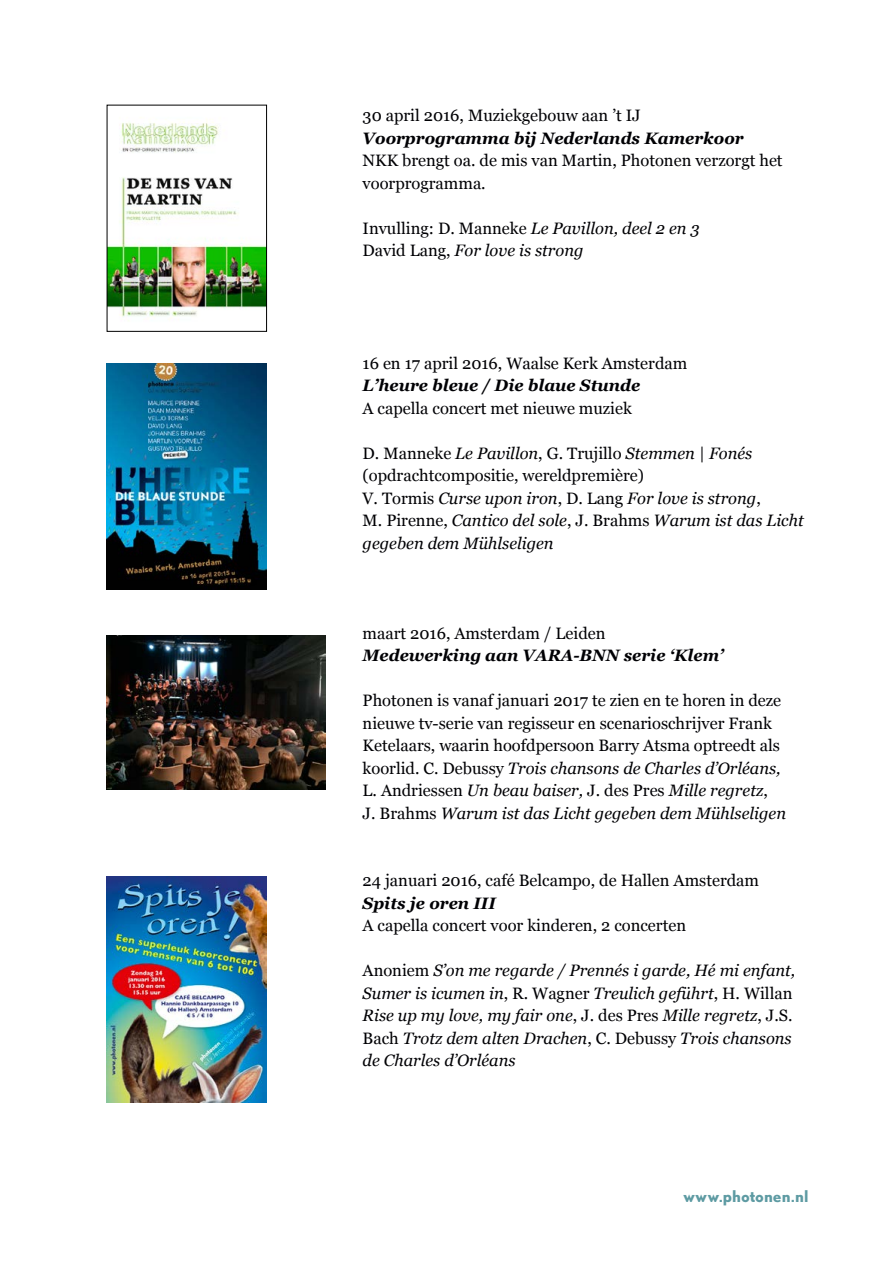
<style>
.page{position:relative;width:893px;height:1263px;background:#fff}
.page>*{position:absolute;margin:0;border:0;box-sizing:border-box;transform-origin:0 0}
.brood{font:16.5px/22.5px "Georgia";color:#000004}
.brood-2{font:italic 16.5px/22.5px "Georgia";color:#000004}
.brood-3{font:italic 700 16.5px "Georgia";color:#000004}
.t1{font:700 15px "DTL Nobel T";letter-spacing:.02em;color:#5e9ba3}
.s1{font-style:italic}
.s2{font-style:normal}
</style>
<div class="page">
<img style="left:109px;top:122px;width:156px;height:199px">
<div style="left:107px;top:105px;width:160px;height:227px;border:1px solid #000"></div>
<img style="left:106px;top:364px;width:161px;height:226px">
<img style="left:106px;top:635px;width:219px;height:154px">
<img style="left:106px;top:876px;width:161px;height:226px">
<p class="brood" style="left:363px;top:104px;width:280px">30 april 2016, Muziekgebouw aan ’t IJ</p>
<p class="brood-3" style="left:363px;top:127px;width:383px">Voorprogramma bij Nederlands Kamerkoor</p>
<p class="brood" style="left:363px;top:149px;width:422px">NKK brengt oa. de mis van Martin, Photonen verzorgt het voorprogramma.</p>
<p class="brood" style="left:363px;top:217px;width:339px">Invulling: D. Manneke <span class="s1">Le Pavillon, deel 2 en 3</span></p>
<p class="brood-2" style="left:363px;top:239px;width:223px"><span class="s2">David Lang,</span> For love is strong</p>
<p class="brood" style="left:363px;top:352px;width:326px">16 en 17 april 2016, Waalse Kerk Amsterdam</p>
<p class="brood-3" style="left:363px;top:375px;width:279px">L’heure bleue / Die blaue Stunde</p>
<p class="brood" style="left:363px;top:397px;width:271px">A capella concert met nieuwe muziek</p>
<p class="brood-2" style="left:363px;top:442px;width:391px"><span class="s2">D. Manneke</span> Le Pavillon<span class="s2">, G. Trujillo</span> Stemmen | Fonés</p>
<p class="brood" style="left:363px;top:464px;width:283px">(opdrachtcompositie, wereldpremière)</p>
<p class="brood-2" style="left:363px;top:487px;width:400px"><span class="s2">V. Tormis</span> Curse upon iron<span class="s2">, D. Lang</span> For love is strong<span class="s2">,</span></p>
<p class="brood-2" style="left:363px;top:509px;width:443px"><span class="s2">M. Pirenne,</span> Cantico del sole<span class="s2">, J. Brahms</span> Warum ist das Licht gegeben dem Mühlseligen</p>
<p class="brood" style="left:363px;top:622px;width:244px">maart 2016, Amsterdam / Leiden</p>
<p class="brood-3" style="left:363px;top:645px;width:363px">Medewerking aan VARA-BNN serie ‘Klem’</p>
<p class="brood" style="left:363px;top:689px;width:420px">Photonen is vanaf januari 2017 te zien en te horen in deze nieuwe tv-serie van regisseur en scenarioschrijver Frank Ketelaars, waarin hoofdpersoon Barry Atsma optreedt als koorlid. C. Debussy <span class="s1">Trois chansons de Charles d’Orléans,</span></p>
<p class="brood-2" style="left:363px;top:779px;width:407px"><span class="s2">L. Andriessen</span> Un beau baiser, <span class="s2">J. des Pres</span> Mille regretz<span class="s2">,</span></p>
<p class="brood-2" style="left:363px;top:802px;width:425px"><span class="s2">J. Brahms</span> Warum ist das Licht gegeben dem Mühlseligen</p>
<p class="brood" style="left:363px;top:870px;width:398px">24 januari 2016, café Belcampo, de Hallen Amsterdam</p>
<p class="brood-3" style="left:363px;top:892px;width:135px">Spits je oren III</p>
<p class="brood" style="left:363px;top:915px;width:325px">A capella concert voor kinderen, 2 concerten</p>
<p class="brood-2" style="left:363px;top:959px;width:434px"><span class="s2">Anoniem</span> S’on me regarde / Prennés i garde, Hé mi enfant, Sumer is icumen in<span class="s2">, R. Wagner</span> Treulich geführt<span class="s2">, H. Willan </span>Rise up my love, my fair one<span class="s2">, J. des Pres</span> Mille regretz<span class="s2">, J.S.<br>Bach</span> Trotz dem alten Drachen<span class="s2">, C. Debussy</span> Trois chansons de Charles d’Orléans</p>
<p class="t1" style="left:683px;top:1186px;width:127px">www.photonen.nl</p>
</div>
